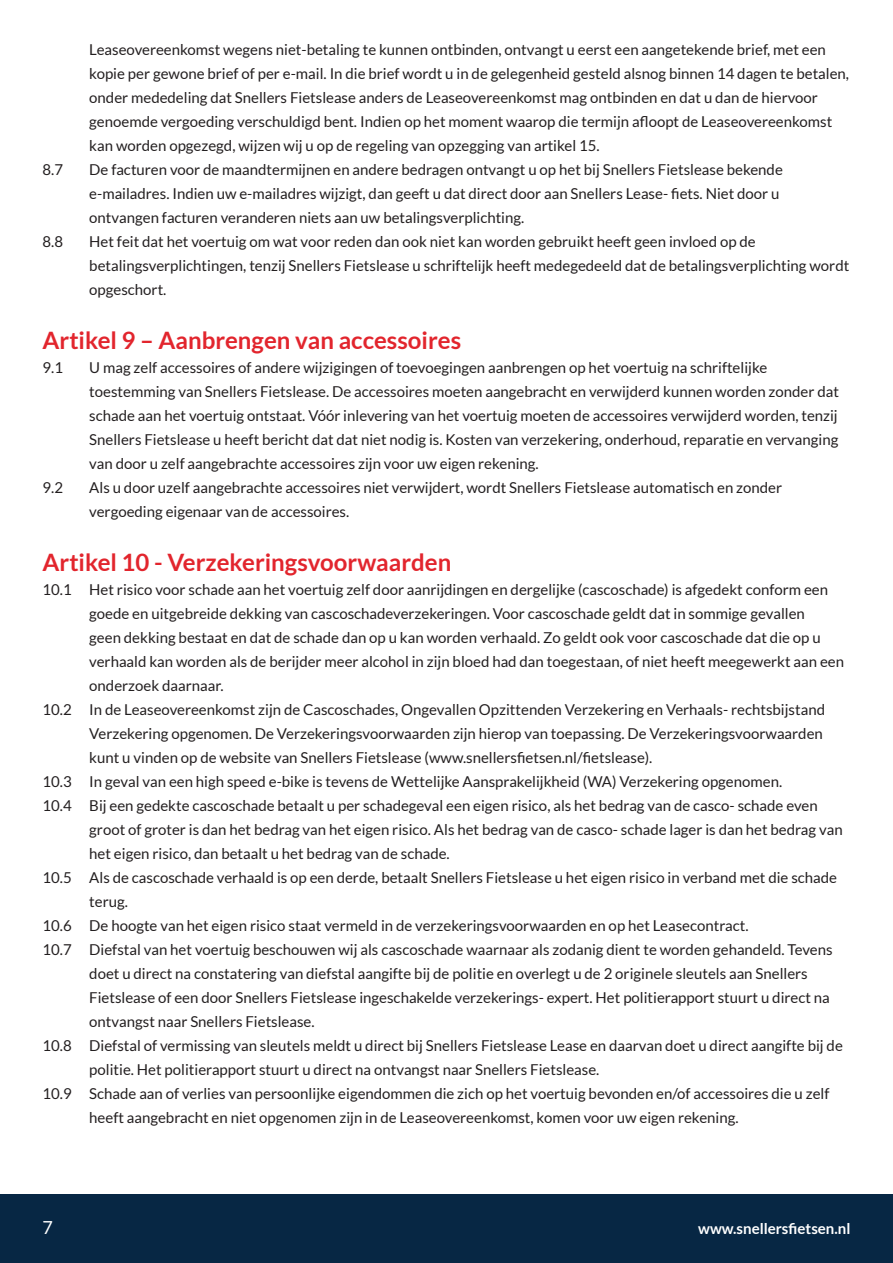
<style>
.page{position:relative;width:893px;height:1263px;background:#fff}
.page>*{position:absolute;margin:0;border:0;box-sizing:border-box;transform-origin:0 0}
.t1{font:700 24px "Lato";color:#e2252d}
.t2{font:18px "Lato";color:#fff}
.t3{font:15px/24px "Lato";color:#231f20}
.t4{font:700 15px "Lato";color:#fff}
</style>
<div class="page">
<div style="left:0;top:1195px;width:893px;height:68px;background:#072744"></div>
<p class="t3" style="left:89px;top:37px;width:761px">Leaseovereenkomst wegens niet-betaling te kunnen ontbinden, ontvangt u eerst een aangetekende brief, met een kopie per gewone brief of per e-mail. In die brief wordt u in de gelegenheid gesteld alsnog binnen 14 dagen te betalen, onder mededeling dat Snellers Fietslease anders de Leaseovereenkomst mag ontbinden en dat u dan de hiervoor genoemde vergoeding verschuldigd bent. Indien op het moment waarop die termijn afloopt de Leaseovereenkomst kan worden opgezegd, wijzen wij u op de regeling van opzegging van artikel 15.</p>
<p class="t3" style="left:43px;top:157px;width:22px">8.7</p>
<p class="t3" style="left:89px;top:157px;width:695px">De facturen voor de maandtermijnen en andere bedragen ontvangt u op het bij Snellers Fietslease bekende e-mailadres. Indien uw e-mailadres wijzigt, dan geeft u dat direct door aan Snellers Lease- fiets. Niet door u ontvangen facturen veranderen niets aan uw betalingsverplichting.</p>
<p class="t3" style="left:43px;top:229px;width:22px">8.8</p>
<p class="t3" style="left:89px;top:229px;width:761px">Het feit dat het voertuig om wat voor reden dan ook niet kan worden gebruikt heeft geen invloed op de betalingsverplichtingen, tenzij Snellers Fietslease u schriftelijk heeft medegedeeld dat de betalingsverplichting wordt opgeschort.</p>
<h1 class="t1" style="left:43px;top:326px;width:420px">Artikel 9 – Aanbrengen van accessoires</h1>
<p class="t3" style="left:43px;top:355px;width:22px">9.1</p>
<p class="t3" style="left:89px;top:355px;width:751px">U mag zelf accessoires of andere wijzigingen of toevoegingen aanbrengen op het voertuig na schriftelijke toestemming van Snellers Fietslease. De accessoires moeten aangebracht en verwijderd kunnen worden zonder dat schade aan het voertuig ontstaat. Vóór inlevering van het voertuig moeten de accessoires verwijderd worden, tenzij Snellers Fietslease u heeft bericht dat dat niet nodig is. Kosten van verzekering, onderhoud, reparatie en vervanging van door u zelf aangebrachte accessoires zijn voor uw eigen rekening.</p>
<p class="t3" style="left:43px;top:475px;width:22px">9.2</p>
<p class="t3" style="left:89px;top:475px;width:694px">Als u door uzelf aangebrachte accessoires niet verwijdert, wordt Snellers Fietslease automatisch en zonder vergoeding eigenaar van de accessoires.</p>
<h1 class="t1" style="left:43px;top:548px;width:410px">Artikel 10 - Verzekeringsvoorwaarden</h1>
<p class="t3" style="left:43px;top:577px;width:787px">10.1 Het risico voor schade aan het voertuig zelf door aanrijdingen en dergelijke (cascoschade) is afgedekt conform een</p>
<p class="t3" style="left:89px;top:601px;width:717px">goede en uitgebreide dekking van cascoschadeverzekeringen. Voor cascoschade geldt dat in sommige gevallen</p>
<p class="t3" style="left:89px;top:625px;width:733px">geen dekking bestaat en dat de schade dan op u kan worden verhaald. Zo geldt ook voor cascoschade dat die op u</p>
<p class="t3" style="left:89px;top:649px;width:756px">verhaald kan worden als de berijder meer alcohol in zijn bloed had dan toegestaan, of niet heeft meegewerkt aan een</p>
<p class="t3" style="left:89px;top:673px;width:136px">onderzoek daarnaar.</p>
<p class="t3" style="left:43px;top:697px;width:784px">10.2 In de Leaseovereenkomst zijn de Cascoschades, Ongevallen Opzittenden Verzekering en Verhaals- rechtsbijstand</p>
<p class="t3" style="left:89px;top:721px;width:735px">Verzekering opgenomen. De Verzekeringsvoorwaarden zijn hierop van toepassing. De Verzekeringsvoorwaarden</p>
<p class="t3" style="left:89px;top:745px;width:565px">kunt u vinden op de website van Snellers Fietslease (www.snellersfietsen.nl/fietslease).</p>
<p class="t3" style="left:43px;top:769px;width:741px">10.3 In geval van een high speed e-bike is tevens de Wettelijke Aansprakelijkheid (WA) Verzekering opgenomen.</p>
<p class="t3" style="left:43px;top:793px;width:777px">10.4 Bij een gedekte cascoschade betaalt u per schadegeval een eigen risico, als het bedrag van de casco- schade even</p>
<p class="t3" style="left:89px;top:817px;width:755px">groot of groter is dan het bedrag van het eigen risico. Als het bedrag van de casco- schade lager is dan het bedrag van</p>
<p class="t3" style="left:89px;top:841px;width:362px">het eigen risico, dan betaalt u het bedrag van de schade.</p>
<p class="t3" style="left:43px;top:865px;width:796px">10.5 Als de cascoschade verhaald is op een derde, betaalt Snellers Fietslease u het eigen risico in verband met die schade</p>
<p class="t3" style="left:89px;top:889px;width:40px">terug.</p>
<p class="t3" style="left:43px;top:913px;width:707px">10.6 De hoogte van het eigen risico staat vermeld in de verzekeringsvoorwaarden en op het Leasecontract.</p>
<p class="t3" style="left:43px;top:937px;width:792px">10.7 Diefstal van het voertuig beschouwen wij als cascoschade waarnaar als zodanig dient te worden gehandeld. Tevens</p>
<p class="t3" style="left:89px;top:961px;width:720px">doet u direct na constatering van diefstal aangifte bij de politie en overlegt u de 2 originele sleutels aan Snellers</p>
<p class="t3" style="left:89px;top:985px;width:742px">Fietslease of een door Snellers Fietslease ingeschakelde verzekerings- expert. Het politierapport stuurt u direct na</p>
<p class="t3" style="left:89px;top:1009px;width:227px">ontvangst naar Snellers Fietslease.</p>
<p class="t3" style="left:43px;top:1033px;width:802px">10.8 Diefstal of vermissing van sleutels meldt u direct bij Snellers Fietslease Lease en daarvan doet u direct aangifte bij de</p>
<p class="t3" style="left:89px;top:1057px;width:512px">politie. Het politierapport stuurt u direct na ontvangst naar Snellers Fietslease.</p>
<p class="t3" style="left:43px;top:1081px;width:788px">10.9 Schade aan of verlies van persoonlijke eigendommen die zich op het voertuig bevonden en/of accessoires die u zelf</p>
<p class="t3" style="left:89px;top:1105px;width:651px">heeft aangebracht en niet opgenomen zijn in de Leaseovereenkomst, komen voor uw eigen rekening.</p>
<p class="t2" style="left:43px;top:1217px;width:12px">7</p>
<p class="t4" style="left:698px;top:1220px;width:154px">www.snellersfietsen.nl</p>
</div>
